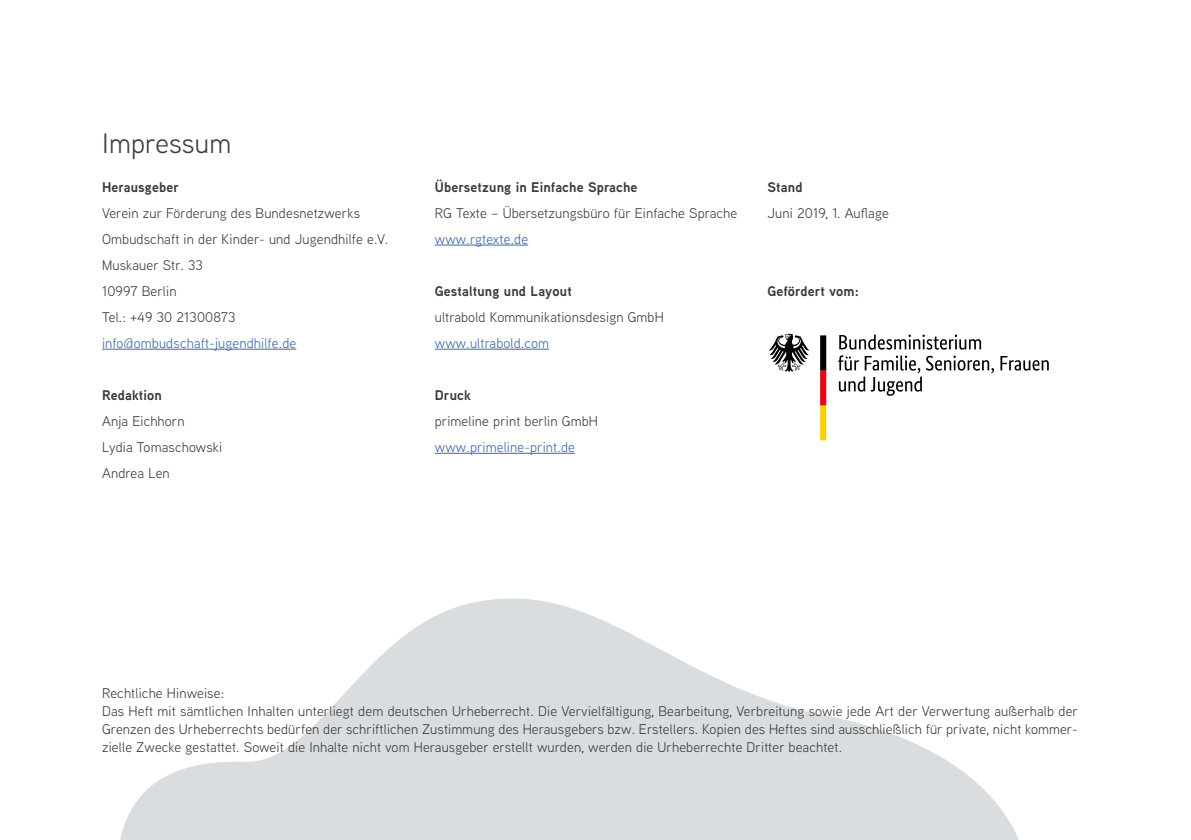
<style>
.page{position:relative;width:1191px;height:840px;background:#fff}
.page>*{position:absolute;margin:0;border:0;box-sizing:border-box;transform-origin:0 0}
.t1{font:28px "Aaux Next";letter-spacing:.01em;color:#3c3c3b}
.t2{font:14px/26px "Aaux Next";letter-spacing:.01em;color:#3c3c3b}
.t3{font:700 14px "Aaux Next";letter-spacing:.01em;color:#3c3c3b}
.t4{font:14px "Aaux Next";letter-spacing:.01em;color:#3f68a5}
</style>
<div class="page">
<svg style="left:120px;top:598px;width:899px;height:241px;fill:#d9dde0"></svg>
<svg style="left:838px;top:334px;width:210px;height:61px"></svg>
<svg style="left:769px;top:333px;width:40px;height:38px"></svg>
<svg style="left:820px;top:335px;width:6px;height:105px"></svg>
<hr style="left:102px;top:348px;width:194px;height:1px;background:#3f68a5">
<hr style="left:435px;top:244px;width:93px;height:1px;background:#3f68a5">
<hr style="left:435px;top:348px;width:114px;height:1px;background:#3f68a5">
<hr style="left:435px;top:452px;width:140px;height:1px;background:#3f68a5">
<h1 class="t1" style="left:102px;top:124px;width:131px">Impressum</h1>
<p class="t3" style="left:102px;top:177px;width:79px">Herausgeber</p>
<p class="t2" style="left:102px;top:199px;width:288px">Verein zur Förderung des Bundesnetzwerks<br>Ombudschaft in der Kinder- und Jugendhilfe e.V.<br>Muskauer Str. 33<br>10997 Berlin<br>Tel.: +49 30 21300873</p>
<p class="t4" style="left:102px;top:333px;width:196px">info@ombudschaft-jugendhilfe.de</p>
<p class="t3" style="left:102px;top:385px;width:61px">Redaktion</p>
<p class="t2" style="left:102px;top:407px;width:122px">Anja Eichhorn<br>Lydia Tomaschowski<br>Andrea Len</p>
<p class="t3" style="left:435px;top:177px;width:204px">Übersetzung in Einfache Sprache</p>
<p class="t2" style="left:435px;top:199px;width:304px">RG Texte – Übersetzungsbüro für Einfache Sprache</p>
<p class="t4" style="left:435px;top:229px;width:95px">www.rgtexte.de</p>
<p class="t3" style="left:435px;top:281px;width:138px">Gestaltung und Layout</p>
<p class="t2" style="left:435px;top:303px;width:230px">ultrabold Kommunikationsdesign GmbH</p>
<p class="t4" style="left:435px;top:333px;width:116px">www.ultrabold.com</p>
<p class="t3" style="left:435px;top:385px;width:38px">Druck</p>
<p class="t2" style="left:435px;top:407px;width:165px">primeline print berlin GmbH</p>
<p class="t4" style="left:435px;top:437px;width:142px">www.primeline-print.de</p>
<p class="t3" style="left:767px;top:177px;width:37px">Stand</p>
<p class="t2" style="left:767px;top:199px;width:123px">Juni 2019, 1. Auflage</p>
<p class="t3" style="left:767px;top:281px;width:93px">Gefördert vom:</p>
<p class="t2" style="left:102px;top:683px;width:977px;line-height:18px">Rechtliche Hinweise:<br>Das Heft mit sämtlichen Inhalten unterliegt dem deutschen Urheberrecht. Die Vervielfältigung, Bearbeitung, Verbreitung sowie jede Art der Verwertung außerhalb der Grenzen des Urheberrechts bedürfen der schriftlichen Zustimmung des Herausgebers bzw. Erstellers. Kopien des Heftes sind ausschließlich für private, nicht kommer&shy;zielle Zwecke gestattet. Soweit die Inhalte nicht vom Herausgeber erstellt wurden, werden die Urheberrechte Dritter beachtet.</p>
</div>
